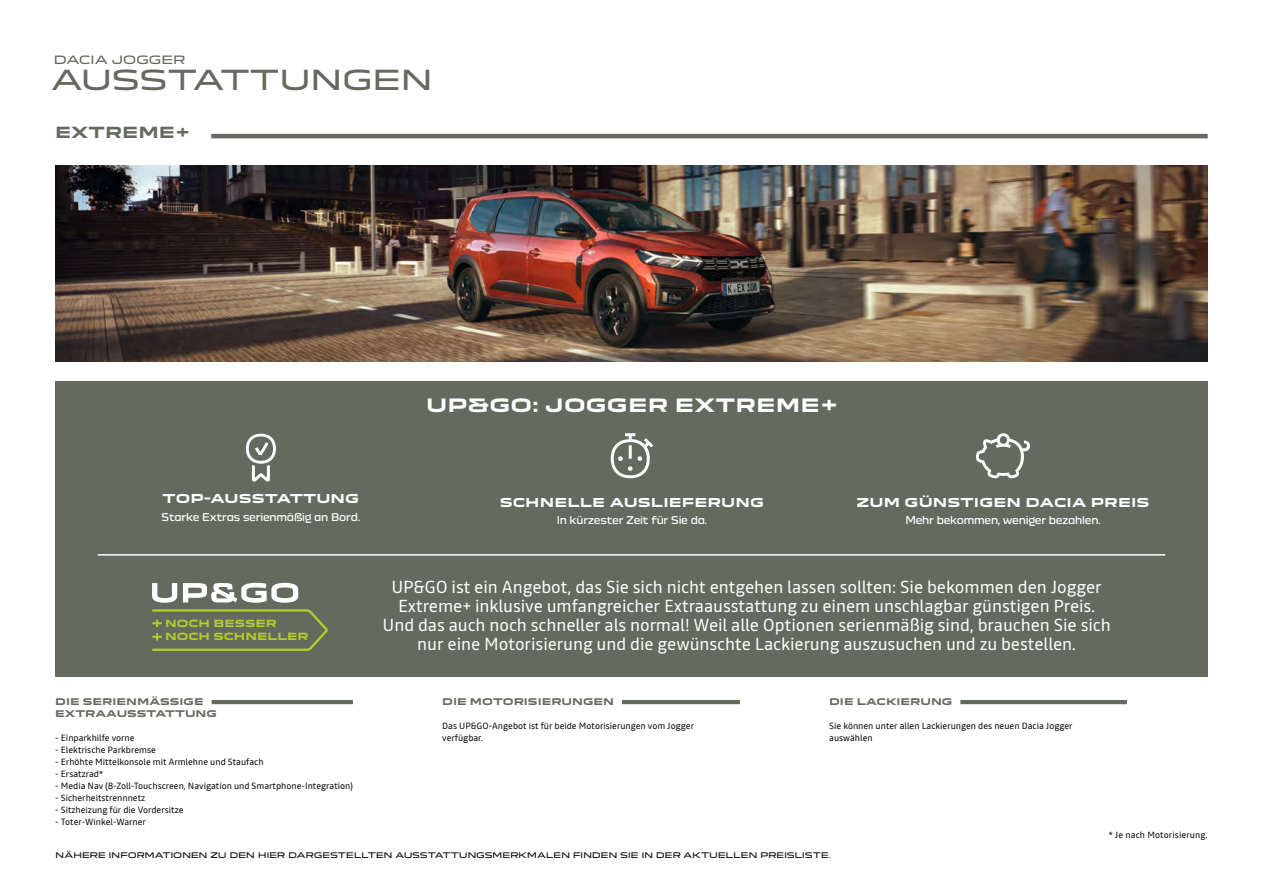
<style>
.page{position:relative;width:1263px;height:893px;background:#fff}
.page>*{position:absolute;margin:0;border:0;box-sizing:border-box;transform-origin:0 0}
.t1{font:27px "Dacia Block Extended";letter-spacing:-.045em;color:#656a5f}
.t2{font:700 18px "Dacia Block Extended";letter-spacing:.01em;color:#fff}
.t3{font:17.4px/18.9px "Read";letter-spacing:-.005em;color:#fff;text-align:center}
.t4{font:700 15px "Dacia Block Extended";color:#656a5f}
.t5{font:700 12px "Dacia Block Extended";letter-spacing:.01em;color:#fff}
.t6{font:11.25px "Dacia Block Extended";letter-spacing:-.045em;color:#656a5f}
.t7{font:10.5px "Dacia Block";letter-spacing:-.02em;color:#fff}
.t8{font:9.6px/12.8px "Dacia Block Variable";color:#b4cd26}
.t9{font:9px/12px "Read";color:#000}
.t10{font:700 9px/12px "Dacia Block Extended";color:#656a5f}
.t11{font:7.5px "Dacia Block Extended";letter-spacing:-.035em;color:#000}
</style>
<div class="page">
<img style="left:55px;top:166px;width:1153px;height:195px">
<hr style="left:211px;top:134px;width:997px;height:4px;background:#656a5f">
<hr style="left:212px;top:700px;width:141px;height:4px;background:#656a5f">
<hr style="left:622px;top:700px;width:118px;height:4px;background:#656a5f">
<hr style="left:960px;top:700px;width:167px;height:4px;background:#656a5f">
<div style="left:55px;top:381px;width:1153px;height:296px;background:#656a5f"></div>
<hr style="left:98px;top:554px;width:1067px;height:2px;background:#fff">
<svg style="left:246px;top:434px;width:30px;height:48px"></svg>
<svg style="left:611px;top:433px;width:42px;height:45px"></svg>
<svg style="left:976px;top:433px;width:54px;height:45px"></svg>
<svg style="left:152px;top:609px;width:176px;height:42px"></svg>
<svg style="left:152px;top:583px;width:25px;height:20px"></svg>
<svg style="left:183px;top:583px;width:115px;height:20px"></svg>
<p class="t6" style="left:53px;top:50px;width:134px">DACIA JOGGER</p>
<h1 class="t1" style="left:51px;top:59px;width:384px">AUSSTATTUNGEN</h1>
<h3 class="t4" style="left:55px;top:124px;width:137px">EXTREME+</h3>
<h2 class="t2" style="left:426px;top:395px;width:414px">UP&amp;GO: JOGGER EXTREME+</h2>
<h3 class="t5" style="left:163px;top:492px;width:198px">TOP-AUSSTATTUNG</h3>
<p class="t7" style="left:162px;top:508px;width:200px">Starke Extras serienmäßig an Bord.</p>
<p class="t8" style="left:165px;top:618px;width:145px">NOCH BESSER<br>NOCH SCHNELLER</p>
<p class="t10" style="left:55px;top:696px;width:163px">DIE SERIENMÄSSIGE<br>EXTRAAUSSTATTUNG</p>
<p class="t9" style="left:55px;top:732px;width:81px">- Einparkhilfe vorne</p>
<p class="t9" style="left:55px;top:744px;width:102px">- Elektrische Parkbremse</p>
<p class="t9" style="left:55px;top:756px;width:210px">- Erhöhte Mittelkonsole mit Armlehne und Staufach</p>
<p class="t9" style="left:55px;top:768px;width:49px">- Ersatzrad*</p>
<p class="t9" style="left:55px;top:780px;width:299px">- Media Nav (8-Zoll-Touchscreen, Navigation und Smartphone-Integration)</p>
<p class="t9" style="left:55px;top:792px;width:91px">- Sicherheitstrennnetz</p>
<p class="t9" style="left:55px;top:804px;width:130px">- Sitzheizung für die Vordersitze</p>
<p class="t9" style="left:55px;top:816px;width:92px">- Toter-Winkel-Warner</p>
<h3 class="t5" style="left:500px;top:495px;width:266px">SCHNELLE AUSLIEFERUNG</h3>
<p class="t7" style="left:557px;top:512px;width:152px">In kürzester Zeit für Sie da.</p>
<h3 class="t5" style="left:856px;top:495px;width:294px">ZUM GÜNSTIGEN DACIA PREIS</h3>
<p class="t7" style="left:905px;top:512px;width:197px">Mehr bekommen, weniger bezahlen.</p>
<p class="t3" style="left:382px;top:578px;width:730px">UP&amp;GO ist ein Angebot, das Sie sich nicht entgehen lassen sollten: Sie bekommen den Jogger Extreme+ inklusive umfangreicher Extraausstattung zu einem unschlagbar günstigen Preis.<br>Und das auch noch schneller als normal! Weil alle Optionen serienmäßig sind, brauchen Sie sich nur eine Motorisierung und die gewünschte Lackierung auszusuchen und zu bestellen.</p>
<p class="t10" style="left:442px;top:696px;width:173px">DIE MOTORISIERUNGEN</p>
<p class="t9" style="left:442px;top:720px;width:253px">Das UP&amp;GO-Angebot ist für beide Motorisierungen vom Jogger verfügbar.</p>
<p class="t10" style="left:829px;top:696px;width:125px">DIE LACKIERUNG</p>
<p class="t9" style="left:829px;top:720px;width:245px">Sie können unter allen Lackierungen des neuen Dacia Jogger auswählen</p>
<p class="t9" style="left:1109px;top:829px;width:100px">* Je nach Motorisierung.</p>
<p class="t11" style="left:55px;top:849px;width:777px">NÄHERE INFORMATIONEN ZU DEN HIER DARGESTELLTEN AUSSTATTUNGSMERKMALEN FINDEN SIE IN DER AKTUELLEN PREISLISTE.</p>
</div>
